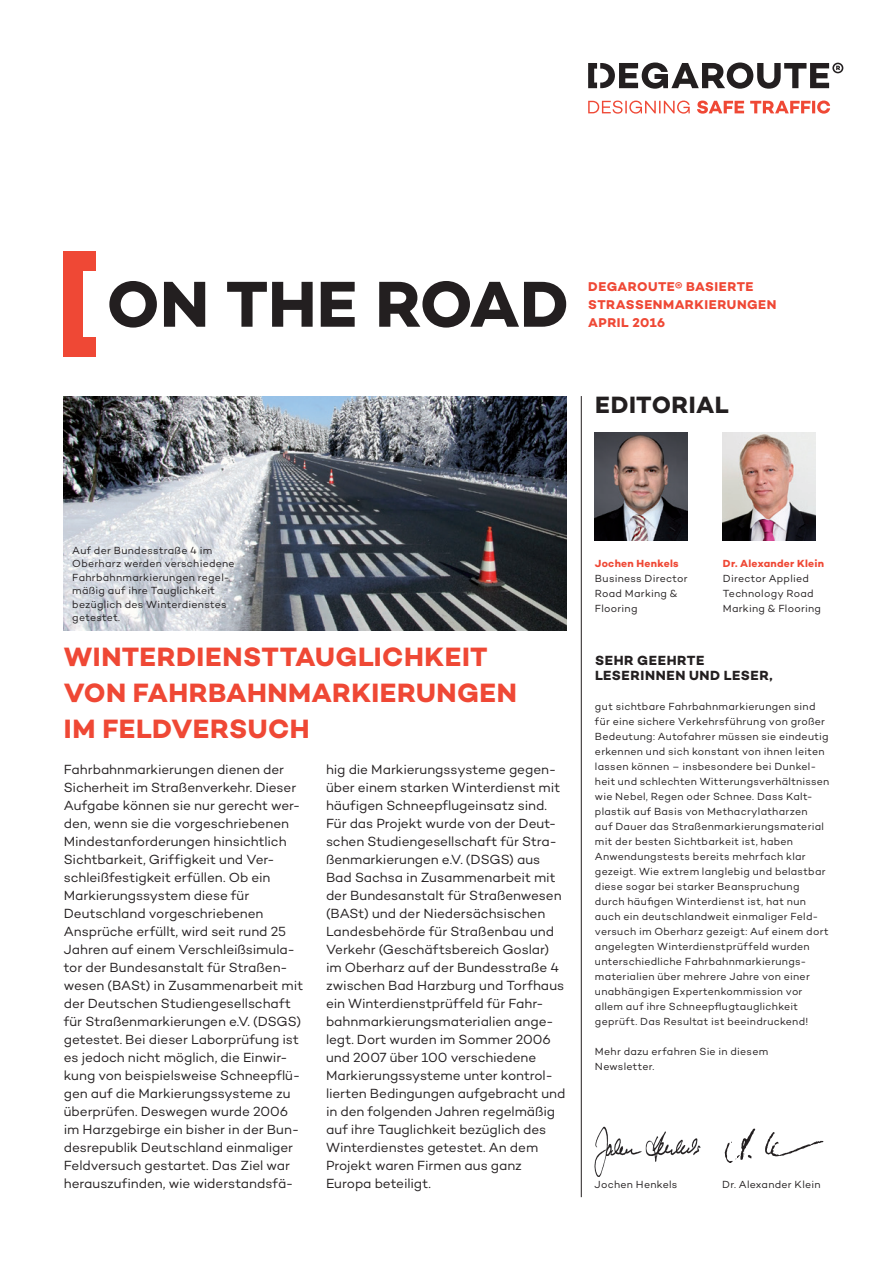
<style>
.page{position:relative;width:893px;height:1263px;background:#fff}
.page>*{position:absolute;margin:0;border:0;box-sizing:border-box;transform-origin:0 0}
.t1{font:700 66px "Campton";color:#231f20}
.t2{font:700 27px/36px "Campton";letter-spacing:.015em;color:#ef4835}
.t3{font:700 24px "Campton";letter-spacing:.02em;color:#231f20}
.t4{font:13.5px/18px "Campton";letter-spacing:-.005em;color:#231f20}
.t5{font:700 13.5px/15px "Campton";letter-spacing:.045em;color:#231f20}
.t6{font:700 12.9px/18px "Campton";letter-spacing:.035em;color:#ef4835}
.t7{font:10.5px/15px "Campton";letter-spacing:.025em;color:#231f20}
.t8{font:700 10.5px "Campton";letter-spacing:.025em;color:#ef4835}
</style>
<div class="page">
<div style="left:83px;top:338px;width:13px;height:19px;background:#ef4835"></div>
<div style="left:64px;top:252px;width:19px;height:105px;background:#ef4835"></div>
<div style="left:83px;top:252px;width:13px;height:19px;background:#ef4835"></div>
<svg style="left:588px;top:62px;width:255px;height:27px"></svg>
<svg style="left:588px;top:101px;width:242px;height:13px"></svg>
<img style="left:595px;top:432px;width:92px;height:108px">
<hr style="left:581px;top:396px;width:1px;height:801px;background:#231f20">
<img style="left:723px;top:433px;width:92px;height:107px">
<img style="left:64px;top:396px;width:503px;height:234px">
<img style="left:594px;top:1126px;width:107px;height:51px">
<img style="left:724px;top:1128px;width:100px;height:34px">
<h1 class="t1" style="left:106px;top:262px;width:464px">ON THE ROAD</h1>
<p class="t6" style="left:588px;top:277px;width:190px">DEGAROUTE® BASIERTE<br>STRASSENMARKIERUNGEN</p>
<p class="t6" style="left:588px;top:313px;width:78px">APRIL 2016</p>
<h3 class="t3" style="left:595px;top:390px;width:135px">EDITORIAL</h3>
<p class="t7" style="left:72px;top:543px;width:164px;line-height:13.5px">Auf der Bundesstraße 4 im<br>Oberharz werden verschiedene<br>Fahrbahnmarkierungen regel-- mäßig auf ihre Tauglichkeit bezüglich des Winterdienstes getestet.</p>
<h2 class="t2" style="left:64px;top:639px;width:454px">WINTERDIENSTTAUGLICHKEIT<br>VON FAHRBAHNMARKIERUNGEN<br>IM FELDVERSUCH</h2>
<p class="t4" style="left:64px;top:760px;width:241px">Fahrbahnmarkierungen dienen der Sicherheit im Straßenverkehr. Dieser Aufgabe können sie nur gerecht wer&shy;den, wenn sie die vorgeschriebenen Mindestanforderungen hinsichtlich Sichtbarkeit, Griffigkeit und Ver&shy;schleißfestigkeit erfüllen. Ob ein Markierungssystem diese für Deutschland vorgeschriebenen Ansprüche erfüllt, wird seit rund 25<br>Jahren auf einem Verschleißsimula&shy;tor der Bundesanstalt für Straßen&shy;wesen (BASt) in Zusammenarbeit mit der Deutschen Studiengesellschaft für Straßenmarkierungen e.V. (DSGS) getestet. Bei dieser Laborprüfung ist es jedoch nicht möglich, die Einwir&shy;kung von beispielsweise Schneepflü&shy;gen auf die Markierungssysteme zu überprüfen. Deswegen wurde 2006 im Harzgebirge ein bisher in der Bun&shy;desrepublik Deutschland einmaliger Feldversuch gestartet. Das Ziel war herauszufinden, wie widerstandsfä-</p>
<p class="t4" style="left:326px;top:760px;width:241px">hig die Markierungssysteme gegen&shy;über einem starken Winterdienst mit häufigen Schneepflugeinsatz sind.<br>Für das Projekt wurde von der Deut&shy;schen Studiengesellschaft für Stra&shy;ßenmarkierungen e.V. (DSGS) aus Bad Sachsa in Zusammenarbeit mit der Bundesanstalt für Straßenwesen (BASt) und der Niedersächsischen Landesbehörde für Straßenbau und Verkehr (Geschäftsbereich Goslar) im Oberharz auf der Bundesstraße 4 zwischen Bad Harzburg und Torfhaus ein Winterdienstprüffeld für Fahr&shy;bahnmarkierungsmaterialien ange&shy;legt. Dort wurden im Sommer 2006 und 2007 über 100 verschiedene Markierungssysteme unter kontrol&shy;lierten Bedingungen aufgebracht und in den folgenden Jahren regelmäßig auf ihre Tauglichkeit bezüglich des Winterdienstes getestet. An dem Projekt waren Firmen aus ganz Europa beteiligt.</p>
<p class="t8" style="left:595px;top:557px;width:85px">Jochen Henkels</p>
<p class="t7" style="left:595px;top:571px;width:94px">Business Director<br>Road Marking &amp;<br>Flooring</p>
<p class="t8" style="left:723px;top:557px;width:103px">Dr. Alexander Klein</p>
<p class="t7" style="left:723px;top:571px;width:100px">Director Applied<br>Technology Road<br>Marking &amp; Flooring</p>
<p class="t5" style="left:595px;top:652px;width:179px">SEHR GEEHRTE<br>LESERINNEN UND LESER,</p>
<p class="t7" style="left:595px;top:698px;width:236px">gut sichtbare Fahrbahnmarkierungen sind für eine sichere Verkehrsführung von großer Bedeutung: Autofahrer müssen sie eindeutig erkennen und sich konstant von ihnen leiten lassen können – insbesondere bei Dunkel&shy;heit und schlechten Witterungsverhältnissen wie Nebel, Regen oder Schnee. Dass Kalt&shy;plastik auf Basis von Methacrylatharzen<br>auf Dauer das Straßenmarkierungsmaterial mit der besten Sichtbarkeit ist, haben Anwendungstests bereits mehrfach klar gezeigt. Wie extrem langlebig und belastbar diese sogar bei starker Beanspruchung durch häufigen Winterdienst ist, hat nun auch ein deutschlandweit einmaliger Feld&shy;versuch im Oberharz gezeigt: Auf einem dort angelegten Winterdienstprüffeld wurden unterschiedliche Fahrbahnmarkierungs&shy;materialien über mehrere Jahre von einer unabhängigen Expertenkommission vor allem auf ihre Schneepflugtauglichkeit geprüft. Das Resultat ist beeindruckend!</p>
<p class="t7" style="left:595px;top:1044px;width:175px">Mehr dazu erfahren Sie in diesem<br>Newsletter.</p>
<p class="t7" style="left:595px;top:1177px;width:84px">Jochen Henkels</p>
<p class="t7" style="left:722px;top:1177px;width:100px">Dr. Alexander Klein</p>
</div>
